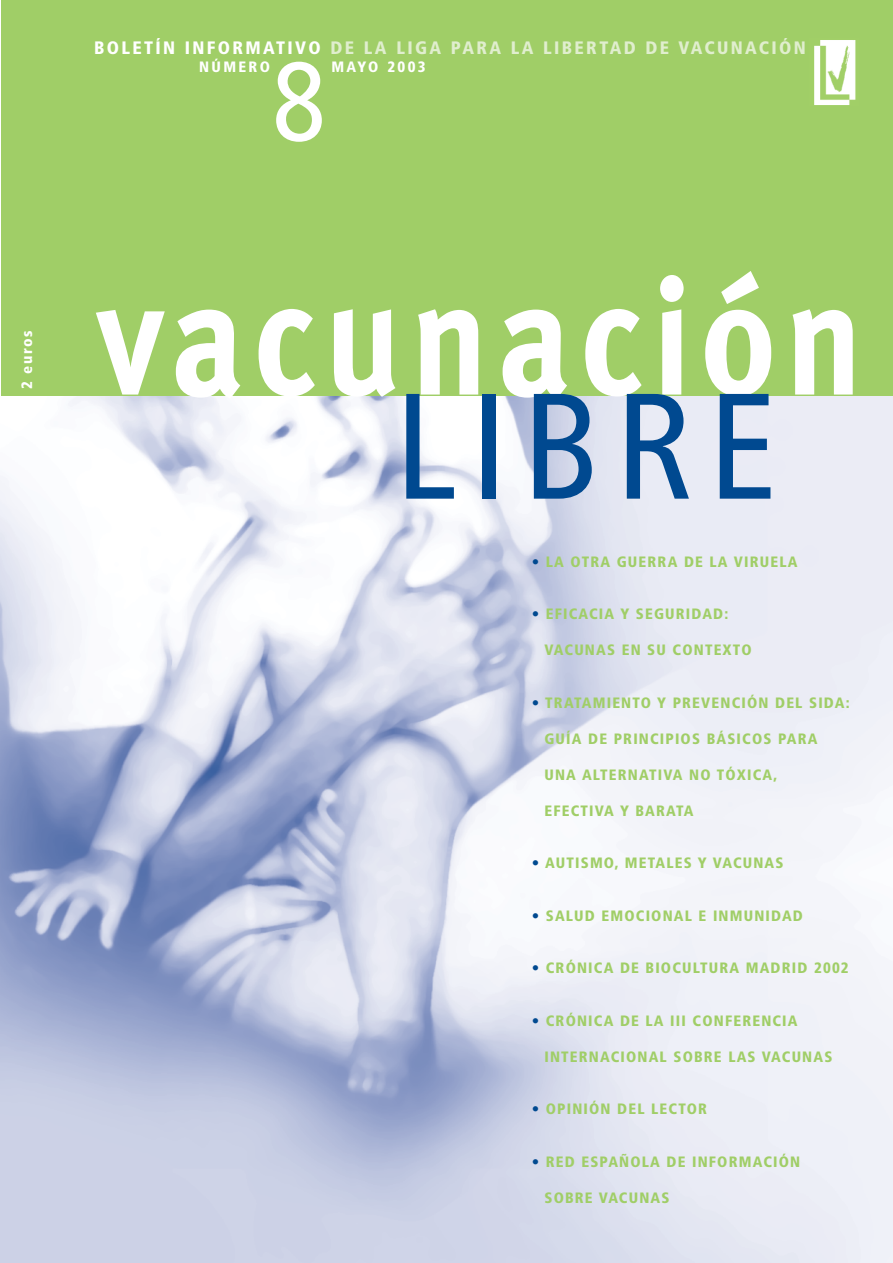
<style>
.page{position:relative;width:893px;height:1263px;background:#fff}
.page>*{position:absolute;margin:0;border:0;box-sizing:border-box;transform-origin:0 0}
.t1{font:700 162.45px "Meta Plus";letter-spacing:.065em;color:#fff;scale:.88 1}
.t2{font:condensed 150px "Frutiger";letter-spacing:.1em;color:#004990}
.t3{font:condensed 112.5px "Frutiger";color:#fff}
.t4{font:900 condensed 18px "Frutiger";letter-spacing:.13em;color:#e0eece}
.t5{font:900 condensed 15px "Frutiger";letter-spacing:.08em;color:#a0ce67}
.t6{font:900 condensed 15px "Frutiger";letter-spacing:.155em;color:#fff}
.s1{color:#fff}
.s2{color:#004990}
</style>
<div class="page">
<img style="left:0;top:395px;width:893px;height:868px">
<div style="left:1px;top:0;width:892px;height:395px;background:#a0ce67"></div>
<img style="left:814px;top:40px;width:42px;height:65px">
<p class="t6" style="left:21px;top:389px;width:60px;rotate:-90deg">2 euros</p>
<p class="t4" style="left:94px;top:40px;width:713px"><span class="s1">BOLETÍN INFORMATIVO</span> DE LA LIGA PARA LA LIBERTAD DE VACUNACIÓN</p>
<p class="t6" style="left:199px;top:61px;width:72px">NÚMERO</p>
<p class="t6" style="left:331px;top:61px;width:96px">MAYO 2003</p>
<p class="t3" style="left:272px;top:57px;width:55px">8</p>
<p class="t1" style="left:97px;top:262px;width:871px">vacunación</p>
<p class="t2" style="left:395px;top:386px;width:384px">LIBRE</p>
<p class="t5" style="left:532px;top:555px;width:267px"><span class="s2">•</span> LA OTRA GUERRA DE LA VIRUELA</p>
<p class="t5" style="left:532px;top:608px;width:198px"><span class="s2">•</span> EFICACIA Y SEGURIDAD:</p>
<p class="t5" style="left:544px;top:644px;width:209px">VACUNAS EN SU CONTEXTO</p>
<p class="t5" style="left:532px;top:696px;width:319px"><span class="s2">•</span> TRATAMIENTO Y PREVENCIÓN DEL SIDA:</p>
<p class="t5" style="left:544px;top:732px;width:275px">GUÍA DE PRINCIPIOS BÁSICOS PARA</p>
<p class="t5" style="left:544px;top:768px;width:234px">UNA ALTERNATIVA NO TÓXICA,</p>
<p class="t5" style="left:544px;top:804px;width:151px">EFECTIVA Y BARATA</p>
<p class="t5" style="left:532px;top:857px;width:253px"><span class="s2">•</span> AUTISMO, METALES Y VACUNAS</p>
<p class="t5" style="left:532px;top:909px;width:273px"><span class="s2">•</span> SALUD EMOCIONAL E INMUNIDAD</p>
<p class="t5" style="left:532px;top:962px;width:319px"><span class="s2">•</span> CRÓNICA DE BIOCULTURA MADRID 2002</p>
<p class="t5" style="left:532px;top:1014px;width:267px"><span class="s2">•</span> CRÓNICA DE LA III CONFERENCIA</p>
<p class="t5" style="left:544px;top:1050px;width:289px">INTERNACIONAL SOBRE LAS VACUNAS</p>
<p class="t5" style="left:532px;top:1103px;width:177px"><span class="s2">•</span> OPINIÓN DEL LECTOR</p>
<p class="t5" style="left:532px;top:1155px;width:270px"><span class="s2">•</span> RED ESPAÑOLA DE INFORMACIÓN</p>
<p class="t5" style="left:544px;top:1191px;width:126px">SOBRE VACUNAS</p>
</div>
